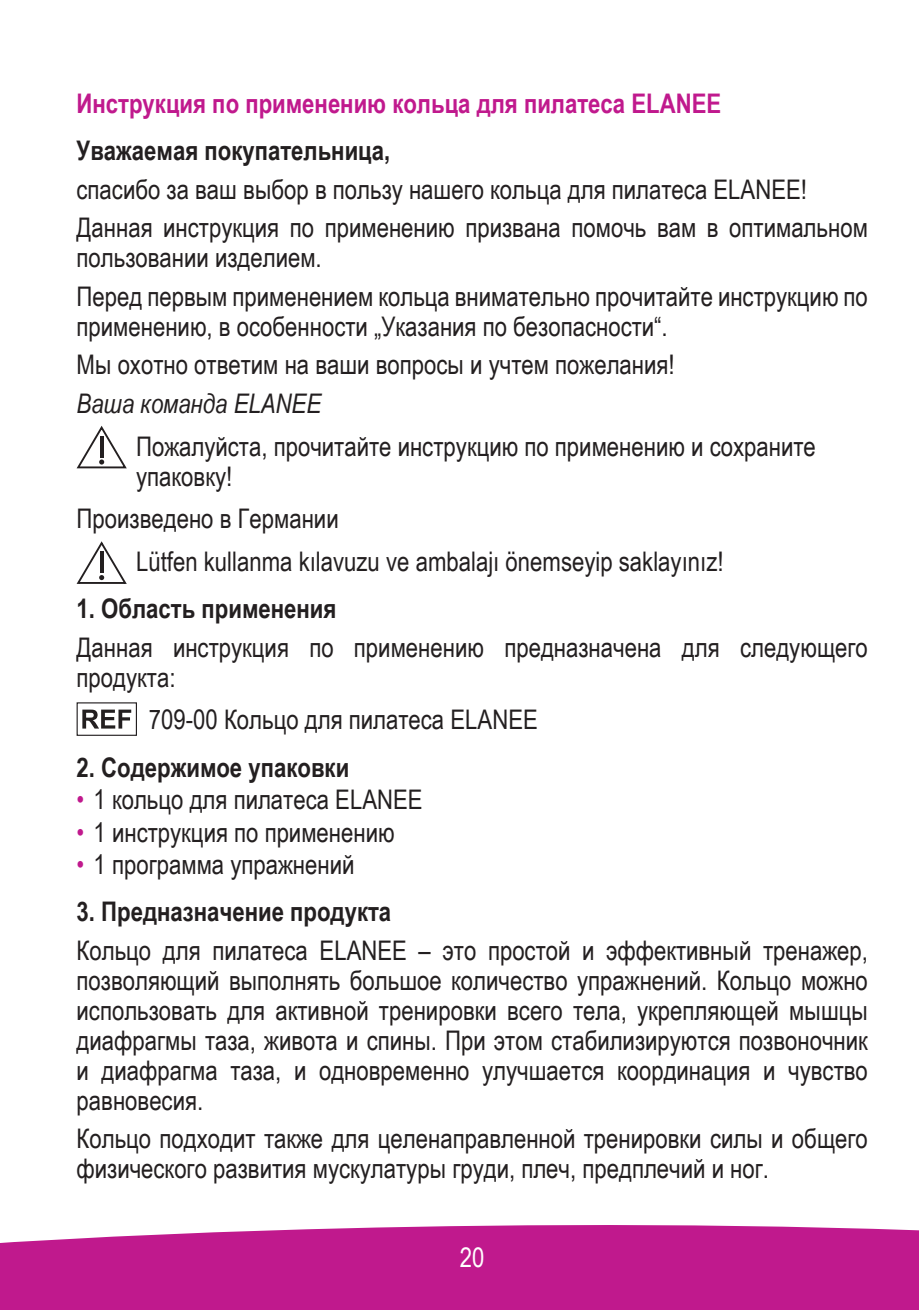
<style>
.page{position:relative;width:919px;height:1310px;background:#fff}
.page>*{position:absolute;margin:0;border:0;box-sizing:border-box;transform-origin:0 0}
.t1{font:27px/30px "Arial Narrow";color:#231f20}
.t2{font:700 27px "Arial Narrow";color:#231f20}
.t3{font:700 27px "Arial Narrow";color:#c0198d}
.t4{font:italic 27px "Arial Narrow";color:#231f20}
.t5{font:27px "Arial Narrow";color:#fff}
.s1{color:#c0198d}
</style>
<div class="page">
<div style="left:0;top:1225px;width:918px;height:85px;background:#c0198d"></div>
<svg style="left:76px;top:426px;width:51px;height:43px"></svg>
<hr style="left:100px;top:436px;width:4px;height:21px;background:#231f20">
<svg style="left:76px;top:541px;width:51px;height:43px"></svg>
<hr style="left:100px;top:551px;width:4px;height:21px;background:#231f20">
<div style="left:77px;top:702px;width:60px;height:34px;border:1px solid #231f20"></div>
<svg style="left:82px;top:709px;width:49px;height:19px"></svg>
<p class="t3" style="left:77px;top:83px;width:646px">Инструкция по применению кольца для пилатеса ELANEE</p>
<p class="t2" style="left:77px;top:130px;width:315px">Уважаемая покупательница,</p>
<p class="t1" style="left:77px;top:169px;width:792px;line-height:38.4px">спасибо за ваш выбор в пользу нашего кольца для пилатеса ELANEE!<br>Данная инструкция по применению призвана помочь вам в оптимальном</p>
<p class="t1" style="left:77px;top:237px;width:792px;line-height:38.4px">пользовании изделием.<br>Перед первым применением кольца внимательно прочитайте инструкцию по</p>
<p class="t1" style="left:77px;top:306px;width:599px;line-height:38.4px">применению, в особенности „Указания по безопасности“.<br>Мы охотно ответим на ваши вопросы и учтем пожелания!</p>
<p class="t4" style="left:77px;top:384px;width:246px">Ваша команда ELANEE</p>
<p class="t1" style="left:136px;top:430px;width:681px">Пожалуйста, прочитайте инструкцию по применению и сохраните упаковку!</p>
<p class="t1" style="left:136px;top:496px;width:589px;line-height:42.6px;text-indent:-60px">Произведено в Германии<br>Lütfen kullanma kılavuzu ve ambalajı önemseyip saklayınız!</p>
<p class="t2" style="left:77px;top:588px;width:261px">1. Область применения</p>
<p class="t1" style="left:77px;top:631px;width:792px">Данная инструкция по применению предназначена для следующего продукта:</p>
<p class="t1" style="left:149px;top:704px;width:390px">709-00 Кольцо для пилатеса ELANEE</p>
<p class="t2" style="left:77px;top:746px;width:274px">2. Содержимое упаковки</p>
<p class="t1" style="left:77px;top:783px;width:347px"><span class="s1">•</span> 1 кольцо для пилатеса ELANEE</p>
<p class="t1" style="left:77px;top:816px;width:319px"><span class="s1">•</span> 1 инструкция по применению</p>
<p class="t1" style="left:77px;top:848px;width:279px"><span class="s1">•</span> 1 программа упражнений</p>
<p class="t2" style="left:77px;top:891px;width:316px">3. Предназначение продукта</p>
<p class="t1" style="left:77px;top:934px;width:792px;text-align:justify">Кольцо для пилатеса ELANEE – это простой и эффективный тренажер, позволяющий выполнять большое количество упражнений. Кольцо можно использовать для активной тренировки всего тела, укрепляющей мышцы диафрагмы таза, живота и спины. При этом стабилизируются позвоночник и диафрагма таза, и одновременно улучшается координация и чувство равновесия.</p>
<p class="t1" style="left:77px;top:1122px;width:792px">Кольцо подходит также для целенаправленной тренировки силы и общего физического развития мускулатуры груди, плеч, предплечий и ног.</p>
<p class="t5" style="left:460px;top:1237px;width:26px">20</p>
</div>
